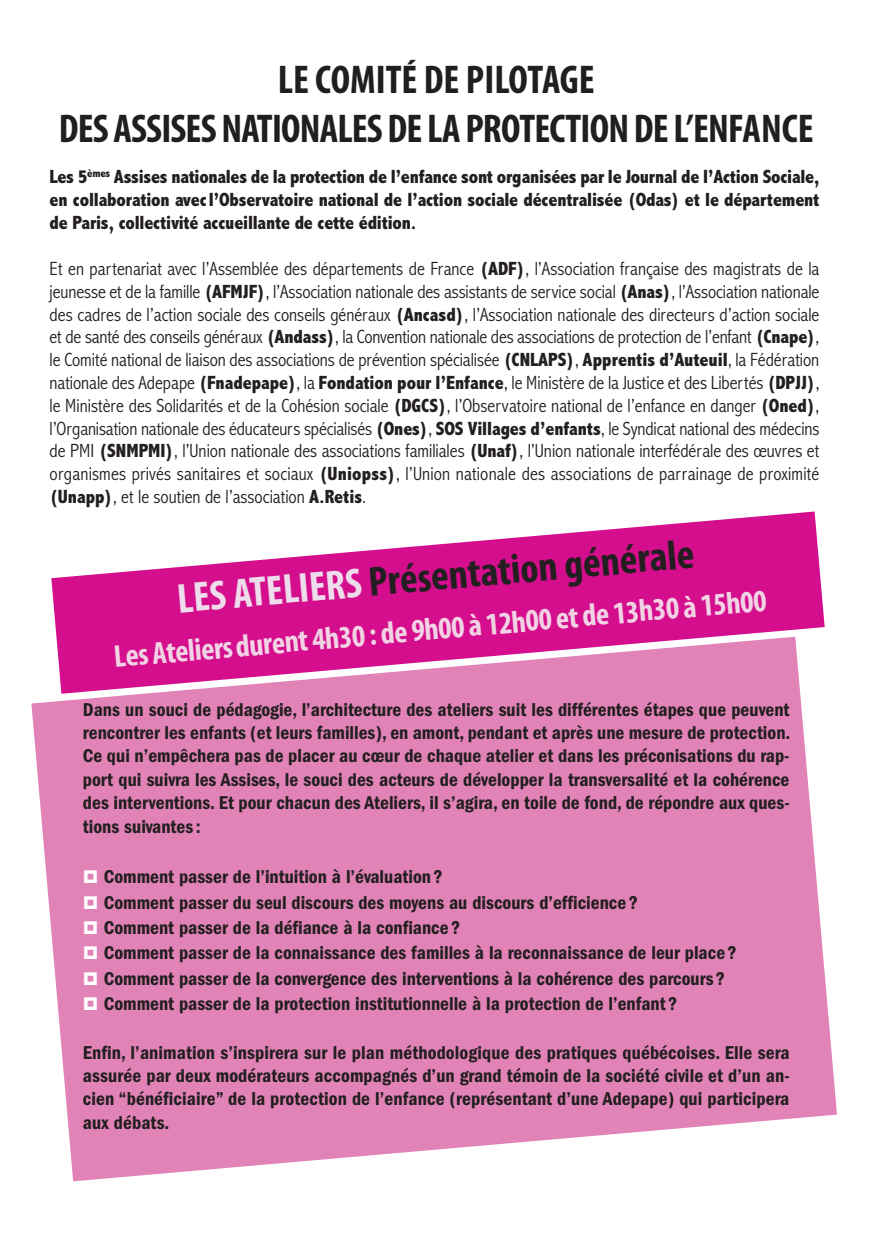
<style>
.page{position:relative;width:869px;height:1241px;background:#fff}
.page>*{position:absolute;margin:0;border:0;box-sizing:border-box;transform-origin:0 0}
.t1{font:700 condensed 42px "Myriad Pro";color:#231f20}
.t2{font:700 condensed 40.25px/49px "Myriad Pro";letter-spacing:-.02em;color:#201e20;text-align:center}
.t3{font:700 condensed 31.5px "Myriad Pro";color:#f2d2e5}
.t4{font:300 condensed 19.25px/22.8px "Abadi";color:#231f20;text-align:justify}
.t5{font:600 condensed 19.25px/23.3px "Franklin Gothic";color:#231f20;text-align:justify}
.t6{font:800 condensed 19.25px/22.8px "Abadi";letter-spacing:-.01em;color:#231f20;text-align:justify}
.s1{font-weight:800}
.s2{color:#eedbeb}
.s3{color:#fff}
</style>
<div class="page">
<svg style="left:31px;top:693px;width:805px;height:488px;background:#e490be"></svg>
<svg style="left:51px;top:511px;width:773px;height:182px;fill:#d40e8c"></svg>
<h2 class="t2" style="left:59px;top:59px;width:755px">LE COMITÉ DE PILOTAGE<br>DES ASSISES NATIONALES DE LA PROTECTION DE L’ENFANCE</h2>
<p class="t6" style="left:50px;top:167px;width:771px">Les 5<sup>èmes</sup> Assises nationales de la protection de l’enfance sont organisées par le Journal de l’Action Sociale, en collaboration avecl’Observatoire national de l’action sociale décentralisée (Odas) et le département de Paris, collectivité accueillante de cette édition.</p>
<p class="t4" style="left:50px;top:259px;width:771px">Et en partenariat avec l’Assemblée des départements de France <span class="s1">(ADF)</span>, l’Association française des magistrats de la jeunesse et de la famille <span class="s1">(AFMJF)</span>, l’Association nationale des assistants de service social <span class="s1">(Anas)</span>, l’Association nationale des cadres de l’action sociale des conseils généraux <span class="s1">(Ancasd)</span>, l’Association nationale des directeurs d’action sociale et de santé des conseils généraux <span class="s1">(Andass)</span>, la Convention nationale des associations de protection de l’enfant <span class="s1">(Cnape)</span>, le Comité national de liaison des associations de prévention spécialisée <span class="s1">(CNLAPS)</span>, <span class="s1">Apprentis d’Auteuil</span>, la Fédération nationale des Adepape <span class="s1">(Fnadepape)</span>, la <span class="s1">Fondation pour l’Enfance</span>, le Ministère de la Justice et des Libertés <span class="s1">(DPJJ)</span>, le Ministère des Solidarités et de la Cohésion sociale <span class="s1">(DGCS)</span>, l’Observatoire national de l’enfance en danger <span class="s1">(Oned)</span>, l’Organisation nationale des éducateurs spécialisés <span class="s1">(Ones)</span>, <span class="s1">SOS Villages d’enfants</span>, le Syndicat national des médecins de PMI <span class="s1">(SNMPMI)</span>, l’Union nationale des associations familiales <span class="s1">(Unaf)</span>, l’Union nationale interfédérale des œuvres et organismes privés sanitaires et sociaux <span class="s1">(Uniopss)</span>, l’Union nationale des associations de parrainage de proximité <span class="s1">(Unapp)</span>, et le soutien de l’association <span class="s1">A.Retis</span>.</p>
<h1 class="t1" style="left:176px;top:583px;width:520px;rotate:-5deg"><span class="s2">LES ATELIERS</span> Présentation générale</h1>
<h3 class="t3" style="left:113px;top:645px;width:656px;rotate:-5deg">Les Ateliers durent 4h30 : de 9h00 à 12h00 et de 13h30 à 15h00</h3>
<p class="t5" style="left:83px;top:699px;width:708px">Dans un souci de pédagogie, l’architecture des ateliers suit les différentes étapes que peuvent rencontrer les enfants (et leurs familles), en amont, pendant et après une mesure de protection.<br>Ce qui n’empêchera pas de placer au cœur de chaque atelier et dans les préconisations du rap&shy;port qui suivra les Assises, le souci des acteurs de développer la transversalité et la cohérence des interventions. Et pour chacun des Ateliers, il s’agira, en toile de fond, de répondre aux ques&shy;tions suivantes:</p>
<p class="t5" style="left:83px;top:866px;width:361px"><span class="s3">▪</span> Comment passer de l’intuition à l’évaluation?</p>
<p class="t5" style="left:83px;top:892px;width:556px"><span class="s3">▪</span> Comment passer du seul discours des moyens au discours d’efficience?</p>
<p class="t5" style="left:83px;top:917px;width:378px"><span class="s3">▪</span> Comment passer de la défiance à la confiance?</p>
<p class="t5" style="left:83px;top:942px;width:655px"><span class="s3">▪</span> Comment passer de la connaissance des familles à la reconnaissance de leur place?</p>
<p class="t5" style="left:83px;top:967px;width:643px"><span class="s3">▪</span> Comment passer de la convergence des interventions à la cohérence des parcours?</p>
<p class="t5" style="left:83px;top:993px;width:595px"><span class="s3">▪</span> Comment passer de la protection institutionnelle à la protection de l’enfant?</p>
<p class="t5" style="left:83px;top:1042px;width:707px">Enfin, l’animation s’inspirera sur le plan méthodologique des pratiques québécoises. Elle sera assurée par deux modérateurs accompagnés d’un grand témoin de la société civile et d’un an&shy;cien “bénéficiaire” de la protection de l’enfance (représentant d’une Adepape) qui participera aux débats.</p>
</div>
